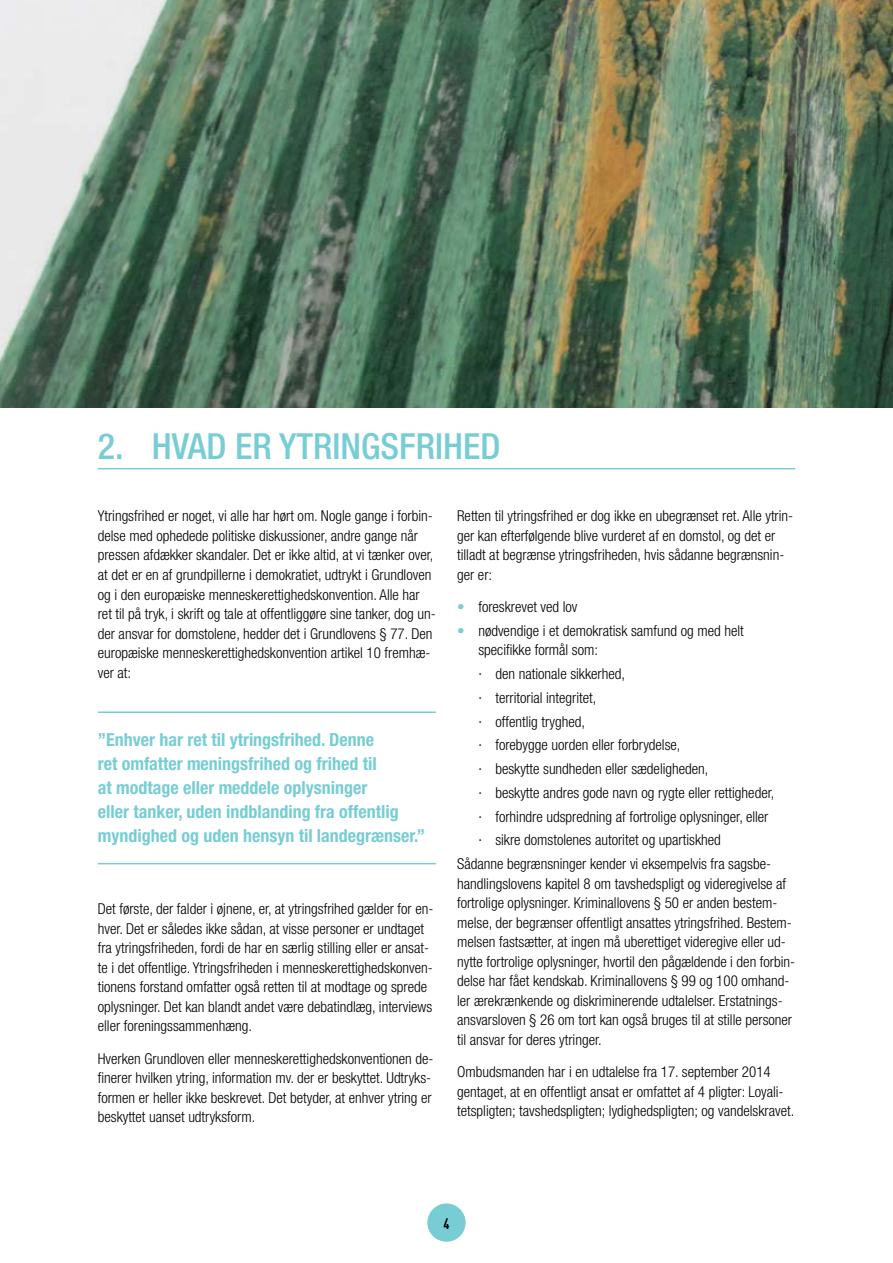
<style>
.page{position:relative;width:893px;height:1263px;background:#fff}
.page>*{position:absolute;margin:0;border:0;box-sizing:border-box;transform-origin:0 0}
.t1{font:500 condensed 36px "Helvetica Neue LT Std";color:#78cdd4}
.t2{font:700 condensed 18px/24px "Helvetica Neue LT Std";color:#78cdd4}
.t3{font:300 condensed 15px/19.5px "Helvetica Neue LT Std";color:#000}
.t4{font:700 15px "DIN Cond";color:#000}
.s1{color:#78cdd4}
</style>
<div class="page">
<hr style="left:98px;top:468px;width:697px;height:1px;background:#78cdd4">
<hr style="left:98px;top:711px;width:338px;height:2px;background:#78cdd4">
<hr style="left:98px;top:863px;width:338px;height:1px;background:#78cdd4">
<img style="left:0;top:0;width:893px;height:407px">
<div style="left:427px;top:1203px;width:39px;height:39px;background:#78cdd4;border-radius:50%"></div>
<h1 class="t1" style="left:98px;top:425px;width:404px">2. HVAD ER YTRINGSFRIHED</h1>
<p class="t3" style="left:98px;top:506px;width:339px">Ytringsfrihed er noget, vi alle har hørt om. Nogle gange i forbin&shy;delse med ophedede politiske diskussioner, andre gange når pressen afdækker skandaler. Det er ikke altid, at vi tænker over, at det er en af grundpillerne i demokratiet, udtrykt i Grundloven og i den europæiske menneskerettighedskonvention. Alle har ret til på tryk, i skrift og tale at offentliggøre sine tanker, dog un&shy;der ansvar for domstolene, hedder det i Grundlovens § 77. Den europæiske menneskerettighedskonvention artikel 10 fremhæ&shy;ver at:</p>
<p class="t2" style="left:98px;top:728px;width:329px">”Enhver har ret til ytringsfrihed. Denne<br>ret omfatter meningsfrihed og frihed til<br>at modtage eller meddele oplysninger<br>eller tanker, uden indblanding fra offentlig myndighed og uden hensyn til landegrænser.”</p>
<p class="t3" style="left:98px;top:899px;width:337px">Det første, der falder i øjnene, er, at ytringsfrihed gælder for en&shy;hver. Det er således ikke sådan, at visse personer er undtaget fra ytringsfriheden, fordi de har en særlig stilling eller er ansat&shy;te i det offentlige. Ytringsfriheden i menneskerettighedskonven&shy;tionens forstand omfatter også retten til at modtage og sprede oplysninger. Det kan blandt andet være debatindlæg, interviews eller foreningssammenhæng.</p>
<p class="t3" style="left:98px;top:1048px;width:337px">Hverken Grundloven eller menneskerettighedskonventionen de&shy;finerer hvilken ytring, information mv. der er beskyttet. Udtryks&shy;formen er heller ikke beskrevet. Det betyder, at enhver ytring er beskyttet uanset udtryksform.</p>
<p class="t3" style="left:457px;top:506px;width:338px">Retten til ytringsfrihed er dog ikke en ubegrænset ret. Alle ytrin&shy;ger kan efterfølgende blive vurderet af en domstol, og det er tilladt at begrænse ytringsfriheden, hvis sådanne begrænsnin&shy;ger er:</p>
<p class="t3" style="left:457px;top:597px;width:122px"><span class="s1">•</span> foreskrevet ved lov</p>
<p class="t3" style="left:478px;top:621px;width:267px;text-indent:-21px"><span class="s1">•</span> nødvendige i et demokratisk samfund og med helt specifikke formål som:</p>
<p class="t3" style="left:478px;top:664px;width:148px">∙ den nationale sikkerhed,</p>
<p class="t3" style="left:478px;top:688px;width:120px">∙ territorial integritet,</p>
<p class="t3" style="left:478px;top:711px;width:108px">∙ offentlig tryghed,</p>
<p class="t3" style="left:478px;top:735px;width:204px">∙ forebygge uorden eller forbrydelse,</p>
<p class="t3" style="left:478px;top:759px;width:232px">∙ beskytte sundheden eller sædeligheden,</p>
<p class="t3" style="left:478px;top:783px;width:297px">∙ beskytte andres gode navn og rygte eller rettigheder,</p>
<p class="t3" style="left:478px;top:806px;width:292px">∙ forhindre udspredning af fortrolige oplysninger, eller</p>
<p class="t3" style="left:478px;top:830px;width:244px">∙ sikre domstolenes autoritet og upartiskhed</p>
<p class="t3" style="left:457px;top:854px;width:315px">Sådanne begrænsninger kender vi eksempelvis fra sagsbe-</p>
<p class="t3" style="left:457px;top:873px;width:340px">handlingslovens kapitel 8 om tavshedspligt og videregivelse af fortrolige oplysninger. Kriminallovens § 50 er anden bestem&shy;melse, der begrænser offentligt ansattes ytringsfrihed. Bestem&shy;melsen fastsætter, at ingen må uberettiget videregive eller ud&shy;nytte fortrolige oplysninger, hvortil den pågældende i den forbin&shy;delse har fået kendskab. Kriminallovens § 99 og 100 omhand&shy;ler ærekrænkende og diskriminerende udtalelser. Erstatnings&shy;ansvarsloven § 26 om tort kan også bruges til at stille personer til ansvar for deres ytringer.</p>
<p class="t3" style="left:457px;top:1062px;width:339px">Ombudsmanden har i en udtalelse fra 17. september 2014 gentaget, at en offentligt ansat er omfattet af 4 pligter: Loyali&shy;tetspligten; tavshedspligten; lydighedspligten; og vandelskravet.</p>
<p class="t4" style="left:443px;top:1214px;width:8px">4</p>
</div>
